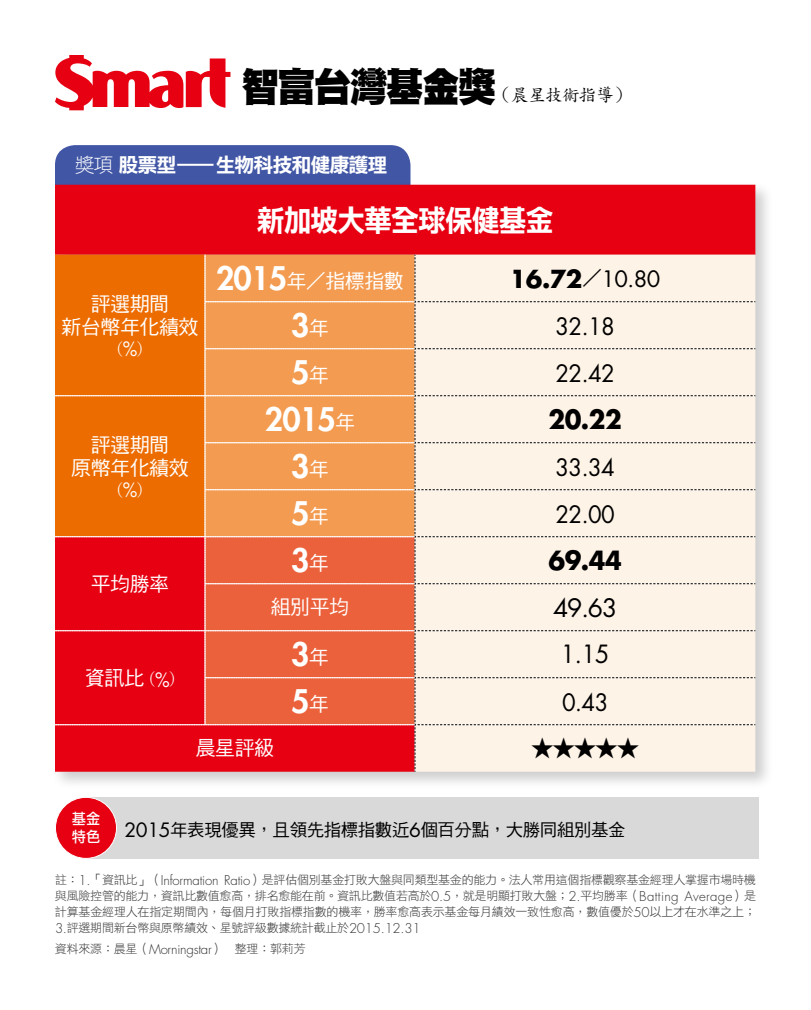
<style>
.page{position:relative;width:811px;height:1010px;background:#fff}
.page>*{position:absolute;margin:0;border:0;box-sizing:border-box;transform-origin:0 0}
.t1{font:40px "DF Hei Std W12";letter-spacing:-.05em;color:#000;scale:.95 1}
.t2{font:800 31.6px "Futura Std";color:#fff}
.t3{font:30px "DF Li Hei Std W7";letter-spacing:-.055em;color:#fff;scale:.95 1}
.t4{font:700 25.7px "Futura Std";letter-spacing:-.02em;color:#000;scale:.95 1}
.t5{font:24.8px "Futura Std";color:#000}
.t6{font:24.4px "Futura Std";color:#000;scale:.95 1}
.t7{font:700 24.2px "Futura Std";color:#000}
.t8{font:23.4px "Futura Std";letter-spacing:-.025em;color:#000;scale:.95 1}
.t9{font:22.5px "DF Li Hei Std W7";color:#000}
.t10{font:20px/23px "DF Hei Std W5";letter-spacing:-.025em;color:#fff;text-align:center}
.t11{font:20px "DF Li Hei Std W7";letter-spacing:-.05em;color:#fff}
.t12{font:17.5px "DF Hei Std W5";letter-spacing:-.025em;color:#000}
.t13{font:17.5px "DF Kai Shu Std W5";letter-spacing:-.03em;color:#000}
.t14{font:17.5px "DF Kai Shu Std W5";color:#fff;scale:.95 1}
.t15{font:15px/18px "DF Li Hei Std W5";color:#fff;scale:.95 1}
.t16{font:12px/16px "DF Li Hei Std W3";letter-spacing:-.02em;color:#333;text-align:justify}
.s1{font-family:"DF Li Hei Std W3"}
.s2{font-family:"Futura Std";font-size:19.3px}
.s3{font-family:"DF Kai Shu Std W5";font-size:17.5px}
.s4{font-family:"Futura Std";font-weight:800;font-size:31.6px}
.s5{font-family:"DF Hei Std W5";font-weight:400;font-size:20px}
.s6{font-weight:400;font-size:22px}
.s7{font-family:"Futura Std";font-weight:300;font-size:13.2px}
</style>
<div class="page">
<svg style="left:55px;top:55px;width:175px;height:55px"></svg>
<div style="left:55px;top:145px;width:355px;height:36px;background:#4156a5"></div>
<div style="left:51px;top:181px;width:723px;height:609px;background:#000;opacity:.2"></div>
<div style="left:55px;top:185px;width:700px;height:70px;background:#e60012"></div>
<svg style="left:55px;top:255px;width:700px;height:517px;background:#f2a687"></svg>
<div style="left:87px;top:797px;width:672px;height:62px;background:#d9d9d9"></div>
<div style="left:55px;top:797px;width:62px;height:61px;background:#e60012;border-radius:50%"></div>
<div style="left:55px;top:797px;width:62px;height:62px;border:1px solid #fff;border-radius:50%"></div>
<h1 class="t1" style="left:242px;top:65px;width:270px">智富台灣基金獎</h1>
<h3 class="t13" style="left:494px;top:86px;width:138px">（晨星技術指導）</h3>
<h3 class="t11" style="left:75px;top:154px;width:314px"><span class="s1">獎項</span>股票型—生物科技和健康護理</h3>
<h3 class="t3" style="left:256px;top:204px;width:315px">新加坡大華全球保健基金</h3>
<h3 class="t10" style="left:62px;top:292px;width:139px">評選期間<br>新台幣年化績效</h3>
<h3 class="t14" style="left:118px;top:339px;width:28px">(<span class="s2">%</span>)</h3>
<h3 class="t10" style="left:71px;top:433px;width:119px">評選期間<br>原幣年化績效</h3>
<h3 class="t14" style="left:118px;top:480px;width:28px">(<span class="s2">%</span>)</h3>
<h3 class="t10" style="left:91px;top:572px;width:80px">平均勝率</h3>
<h3 class="t10" style="left:85px;top:666px;width:91px">資訊比 <span class="s3">(</span><span class="s2">%</span><span class="s3">)</span></h3>
<h3 class="t10" style="left:216px;top:269px;width:189px"><span class="s4">2015</span>年／指標指數</h3>
<h3 class="t7" style="left:510px;top:262px;width:152px">16.72<span class="s5">／</span><span class="s6">10.80</span></h3>
<h2 class="t2" style="left:291px;top:305px;width:39px">3<span class="s5">年</span></h2>
<h3 class="t8" style="left:555px;top:311px;width:64px">32.18</h3>
<h2 class="t2" style="left:291px;top:352px;width:39px">5<span class="s5">年</span></h2>
<h3 class="t8" style="left:555px;top:358px;width:64px">22.42</h3>
<h2 class="t2" style="left:265px;top:399px;width:92px">2015<span class="s5">年</span></h2>
<h3 class="t4" style="left:548px;top:402px;width:79px">20.22</h3>
<h2 class="t2" style="left:291px;top:446px;width:39px">3<span class="s5">年</span></h2>
<h3 class="t8" style="left:555px;top:452px;width:64px">33.34</h3>
<h2 class="t2" style="left:291px;top:493px;width:39px">5<span class="s5">年</span></h2>
<h3 class="t8" style="left:555px;top:499px;width:64px">22.00</h3>
<h2 class="t2" style="left:291px;top:540px;width:39px">3<span class="s5">年</span></h2>
<h3 class="t4" style="left:548px;top:543px;width:79px">69.44</h3>
<h3 class="t10" style="left:271px;top:595px;width:80px">組別平均</h3>
<h3 class="t5" style="left:553px;top:592px;width:66px">49.63</h3>
<h2 class="t2" style="left:291px;top:634px;width:39px">3<span class="s5">年</span></h2>
<h3 class="t6" style="left:561px;top:639px;width:53px">1.15</h3>
<h2 class="t2" style="left:291px;top:681px;width:39px">5<span class="s5">年</span></h2>
<h3 class="t8" style="left:562px;top:687px;width:50px">0.43</h3>
<p class="t15" style="left:72px;top:809px;width:31px">基金特色</p>
<h3 class="t10" style="left:196px;top:736px;width:80px">晨星評級</h3>
<h3 class="t9" style="left:531px;top:736px;width:109px">★★★★★</h3>
<h3 class="t12" style="left:125px;top:820px;width:503px"><span class="s2">2015</span>年表現優異，且領先指標指數近<span class="s2">6</span>個百分點，大勝同組別基金</h3>
<p class="t16" style="left:55px;top:872px;width:703px">註：<span class="s7">1.</span>「資訊比」（<span class="s7">Information Ratio</span>）是評估個別基金打敗大盤與同類型基金的能力。法人常用這個指標觀察基金經理人掌握市場時機與風險控管的能力，資訊比數值愈高，排名愈能在前。資訊比數值若高於<span class="s7">0.5</span>，就是明顯打敗大盤；<span class="s7">2.</span>平均勝率（<span class="s7">Batting Average</span>）是計算基金經理人在指定期間內，每個月打敗指標指數的機率，勝率愈高表示基金每月績效一致性愈高，數值優於<span class="s7">50</span>以上才在水準之上；<span class="s7">3.</span>評選期間新台幣與原幣績效、星號評級數據統計截止於<span class="s7">2015.12.31</span></p>
<p class="t16" style="left:55px;top:941px;width:252px">資料來源：晨星（<span class="s7">Morningstar</span>） 整理：郭莉芳</p>
</div>
